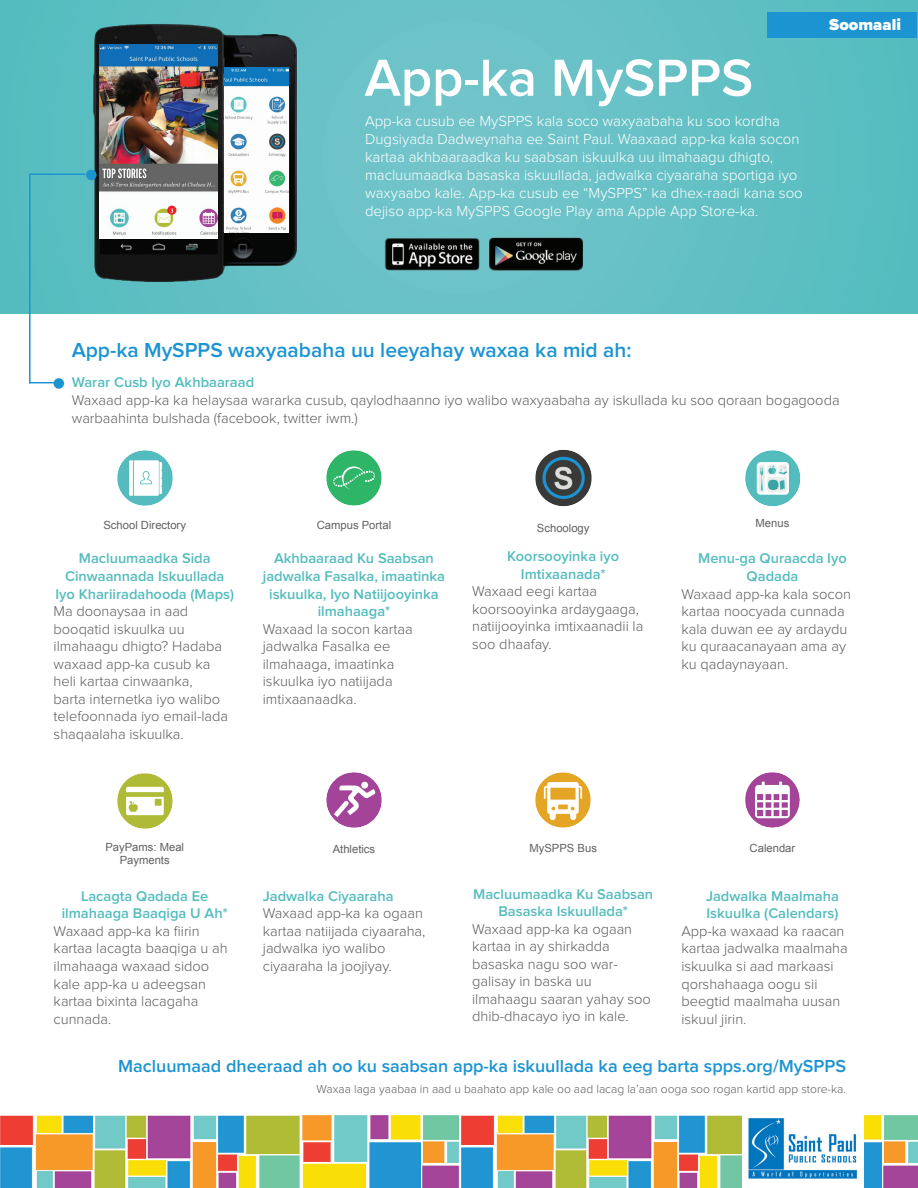
<style>
.page{position:relative;width:918px;height:1188px;background:#fff}
.page>*{position:absolute;margin:0;border:0;box-sizing:border-box;transform-origin:0 0}
.t1{font:600 54px "Proxima Nova";color:#fff}
.t2{font:600 21px "Proxima Nova";color:#1c94d2}
.t3{font:600 18px "Proxima Nova";color:#1c94d2}
.t4{font:900 16.5px "Proxima Nova";color:#fff}
.t5{font:300 15px/18px "Proxima Nova";color:#fff}
.t6{font:300 14.7px/17.5px "Proxima Nova";color:#5c5c5f}
.t7{font:600 14.7px/17.5px "Proxima Nova";color:#54bcbe;text-align:center}
.t8{font:300 12px "Proxima Nova";color:#5c5c5f}
.t9{font:11.25px "Arial";color:#616161}
</style>
<div class="page">
<img style="left:1px;top:1116px;width:458px;height:72px">
<img style="left:462px;top:1116px;width:456px;height:72px">
<img style="left:742px;top:1116px;width:121px;height:72px">
<svg style="left:1px;top:1px;width:916px;height:312px;background:#63c0c4"></svg>
<img style="left:376px;top:231px;width:215px;height:46px">
<div style="left:768px;top:13px;width:149px;height:25px;background:#1c94d2"></div>
<img style="left:535px;top:449px;width:57px;height:58px">
<img style="left:326px;top:450px;width:56px;height:56px">
<img style="left:117px;top:450px;width:56px;height:56px">
<img style="left:745px;top:450px;width:56px;height:56px">
<img style="left:326px;top:772px;width:56px;height:56px">
<img style="left:535px;top:772px;width:56px;height:56px">
<img style="left:745px;top:772px;width:55px;height:56px">
<img style="left:117px;top:773px;width:56px;height:56px">
<img style="left:68px;top:0;width:258px;height:313px">
<img style="left:100px;top:44px;width:118px;height:194px">
<img style="left:224px;top:67px;width:65px;height:166px">
<hr style="left:29px;top:173px;width:2px;height:210px;background:#1c94d2">
<div style="left:86px;top:170px;width:11px;height:10px;background:#1c94d2;border-radius:50%"></div>
<div style="left:54px;top:378px;width:10px;height:11px;background:#1c94d2;border-radius:50%"></div>
<hr style="left:29px;top:382px;width:30px;height:1px;background:#1c94d2">
<hr style="left:31px;top:173px;width:54px;height:2px;background:#1c94d2">
<h1 class="t1" style="left:364px;top:47px;width:390px">App-ka MySPPS</h1>
<p class="t5" style="left:365px;top:112px;width:439px">App-ka cusub ee MySPPS kala soco waxyaabaha ku soo kordha Dugsiyada Dadweynaha ee Saint Paul. Waaxaad app-ka kala socon kartaa akhbaaraadka ku saabsan iskuulka uu ilmahaagu dhigto, macluumaadka basaska iskuullada, jadwalka ciyaaraha sportiga iyo waxyaabo kale. App-ka cusub ee “MySPPS” ka dhex-raadi kana soo dejiso app-ka MySPPS Google Play ama Apple App Store-ka.</p>
<p class="t4" style="left:829px;top:15px;width:73px">Soomaali</p>
<h2 class="t2" style="left:72px;top:338px;width:561px">App-ka MySPPS waxyaabaha uu leeyahay waxaa ka mid ah:</h2>
<p class="t7" style="left:72px;top:374px;width:184px">Warar Cusb Iyo Akhbaaraad</p>
<p class="t6" style="left:72px;top:392px;width:769px">Waxaad app-ka ka helaysaa wararka cusub, qaylodhaanno iyo walibo waxyaabaha ay iskullada ku soo qoraan bogagooda warbaahinta bulshada (facebook, twitter iwm.)</p>
<p class="t9" style="left:103px;top:517px;width:84px">School Directory</p>
<p class="t9" style="left:317px;top:517px;width:76px">Campus Portal</p>
<p class="t9" style="left:537px;top:520px;width:54px">Schoology</p>
<p class="t7" style="left:55px;top:550px;width:180px">Macluumaadka Sida<br>Cinwaannada Iskuullada<br>Iyo Khariiradahooda (Maps)</p>
<p class="t6" style="left:54px;top:603px;width:176px">Ma doonaysaa in aad booqatid iskuulka uu ilmahaagu dhigto? Hadaba waxaad app-ka cusub ka heli kartaa cinwaanka, barta internetka iyo walibo telefoonnada iyo email-lada shaqaalaha iskuulka.</p>
<p class="t7" style="left:263px;top:550px;width:184px">Akhbaaraad Ku Saabsan jadwalka Fasalka, imaatinka iskuulka, Iyo Natiijooyinka ilmahaaga*</p>
<p class="t6" style="left:263px;top:620px;width:151px">Waxaad la socon kartaa jadwalka Fasalka ee ilmahaaga, imaatinka iskuulka iyo natiijada imtixaanaadka.</p>
<p class="t7" style="left:507px;top:548px;width:113px">Koorsooyinka iyo<br>Imtixaanada*</p>
<p class="t6" style="left:472px;top:583px;width:173px">Waxaad eegi kartaa koorsooyinka ardaygaaga, natiijooyinka imtixaanadii la soo dhaafay.</p>
<p class="t9" style="left:756px;top:516px;width:35px">Menus</p>
<p class="t7" style="left:698px;top:550px;width:150px">Menu-ga Quraacda Iyo<br>Qadada</p>
<p class="t6" style="left:681px;top:585px;width:171px">Waxaad app-ka kala socon kartaa noocyada cunnada kala duwan ee ay ardaydu ku quraacanayaan ama ay ku qadaynayaan.</p>
<p class="t9" style="left:105px;top:839px;width:80px">PayPams: Meal</p>
<p class="t9" style="left:333px;top:842px;width:44px">Athletics</p>
<p class="t9" style="left:529px;top:841px;width:69px">MySPPS Bus</p>
<p class="t9" style="left:750px;top:841px;width:47px">Calendar</p>
<p class="t9" style="left:120px;top:853px;width:52px">Payments</p>
<p class="t7" style="left:62px;top:887px;width:168px">Lacagta Qadada Ee ilmahaaga Baaqiga U Ah*</p>
<p class="t6" style="left:54px;top:923px;width:176px">Waxaad app-ka ka fiirin kartaa lacagta baaqiga u ah ilmahaaga waxaad sidoo kale app-ka u adeegsan kartaa bixinta lacagaha cunnada.</p>
<p class="t7" style="left:473px;top:885px;width:182px">Macluumaadka Ku Saabsan<br>Basaska Iskuullada*</p>
<p class="t6" style="left:472px;top:920px;width:180px">Waxaad app-ka ka ogaan kartaa in ay shirkadda basaska nagu soo war&shy;galisay in baska uu ilmahaagu saaran yahay soo dhib-dhacayo iyo in kale.</p>
<p class="t7" style="left:263px;top:887px;width:132px">Jadwalka Ciyaaraha</p>
<p class="t6" style="left:263px;top:905px;width:164px">Waxaad app-ka ka ogaan kartaa natiijada ciyaaraha, jadwalka iyo walibo ciyaaraha la joojiyay.</p>
<p class="t7" style="left:706px;top:887px;width:134px;text-align:left">Jadwalka Maalmaha<br>Iskuulka (Calendars)</p>
<p class="t6" style="left:681px;top:923px;width:168px">App-ka waxaad ka raacan kartaa jadwalka maalmaha iskuulka si aad markaasi qorshahaaga oogu sii beegtid maalmaha uusan iskuul jirin.</p>
<p class="t3" style="left:118px;top:1055px;width:729px">Macluumaad dheeraad ah oo ku saabsan app-ka iskuullada ka eeg barta spps.org/MySPPS</p>
<p class="t8" style="left:317px;top:1082px;width:531px">Waxaa laga yaabaa in aad u baahato app kale oo aad lacag la’aan ooga soo rogan kartid app store-ka.</p>
</div>
